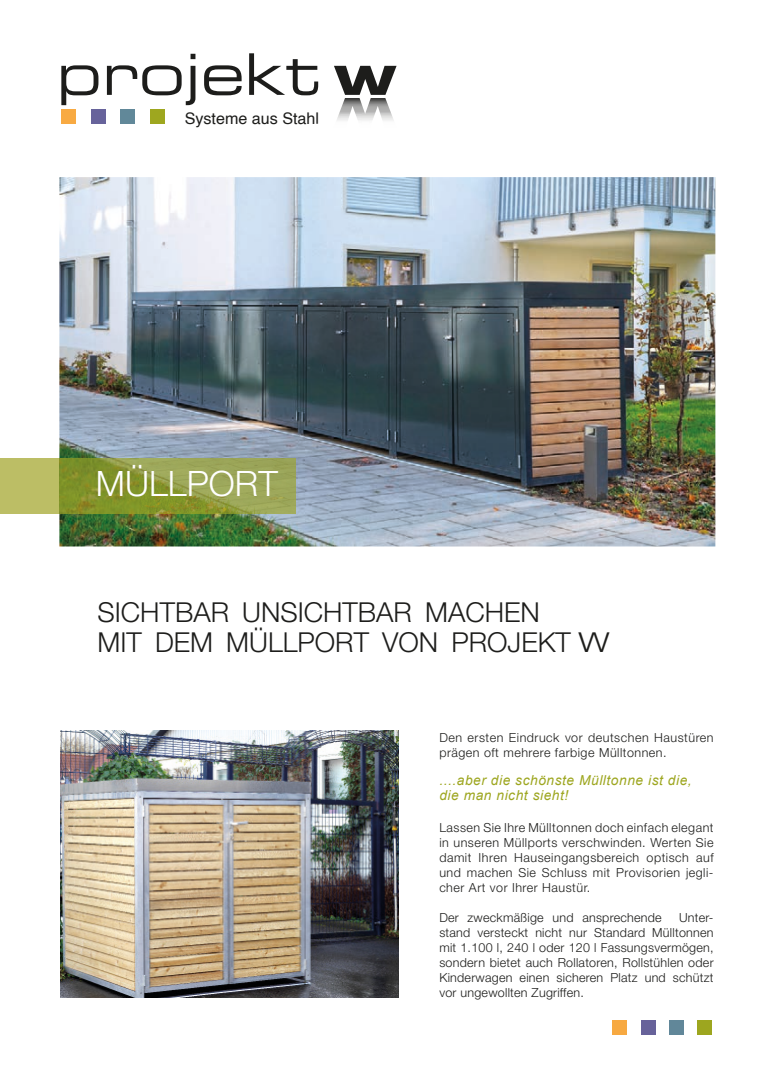
<style>
.page{position:relative;width:773px;height:1081px;background:#fff}
.page>*{position:absolute;margin:0;border:0;box-sizing:border-box;transform-origin:0 0}
.t1{font:57.12px "Eurostile Extended Two";color:#1d1d1b}
.t2{font:300 35px "Helvetica Neue LT Std";color:#fff}
.t3{font:300 27.5px/30px "Helvetica Neue LT Std";color:#1d1d1b}
.t4{font:16.12px "Helvetica";color:#1d1d1b}
.t5{font:italic 13.75px/15px "Arial";letter-spacing:.04em;color:#9da61f}
.t6{font:300 12.5px/15px "Helvetica Neue LT Std";letter-spacing:.04em;color:#1d1d1b;text-align:justify}
.t7{font:300 12.5px "Helvetica Neue LT Std";letter-spacing:.02em;color:#1d1d1b}
.s1{font-family:"Eurostile Bold Extended Two"}
</style>
<div class="page">
<img style="left:59px;top:177px;width:656px;height:369px">
<div style="left:0;top:458px;width:59px;height:55px;background:#bcbe65"></div>
<img style="left:59px;top:458px;width:237px;height:55px">
<div style="left:61px;top:109px;width:15px;height:15px;background:#f8aa42"></div>
<div style="left:91px;top:109px;width:15px;height:15px;background:#67639b"></div>
<div style="left:120px;top:109px;width:15px;height:15px;background:#618899"></div>
<div style="left:150px;top:109px;width:15px;height:15px;background:#9ea71f"></div>
<img style="left:337px;top:98px;width:57px;height:23px">
<div style="left:697px;top:1021px;width:15px;height:14px;background:#9da61f"></div>
<div style="left:640px;top:1021px;width:15px;height:14px;background:#67629a"></div>
<div style="left:669px;top:1021px;width:14px;height:14px;background:#618799"></div>
<div style="left:612px;top:1021px;width:14px;height:14px;background:#f7a941"></div>
<img style="left:60px;top:731px;width:339px;height:266px">
<h1 class="t1" style="left:57px;top:35px;width:342px">projekt <span class="s1">w</span></h1>
<p class="t4" style="left:185px;top:106px;width:136px">Systeme aus Stahl</p>
<h2 class="t2" style="left:96px;top:462px;width:183px">MÜLLPORT</h2>
<h3 class="t3" style="left:97px;top:597px;width:513px">SICHTBAR UNSICHTBAR MACHEN<br>MIT DEM MÜLLPORT VON PROJEKT W</h3>
<p class="t6" style="left:439px;top:730px;width:276px">Den ersten Eindruck vor deutschen Haustüren prägen oft mehrere farbige Mülltonnen.</p>
<p class="t5" style="left:439px;top:773px;width:254px">....aber die schönste Mülltonne ist die, die man nicht sieht!</p>
<p class="t6" style="left:439px;top:820px;width:276px">Lassen Sie Ihre Mülltonnen doch einfach elegant in unseren Müllports verschwinden. Werten Sie damit Ihren Hauseingangsbereich optisch auf und machen Sie Schluss mit Provisorien jegli&shy;cher Art vor Ihrer Haustür.</p>
<p class="t7" style="left:439px;top:910px;width:224px">Der zweckmäßige und ansprechende</p>
<p class="t6" style="left:439px;top:910px;width:276px;text-indent:240px">Unter&shy;stand versteckt nicht nur Standard Mülltonnen mit 1.100 l, 240 l oder 120 l Fassungsvermögen, sondern bietet auch Rollatoren, Rollstühlen oder Kinderwagen einen sicheren Platz und schützt vor ungewollten Zugriffen.</p>
</div>
